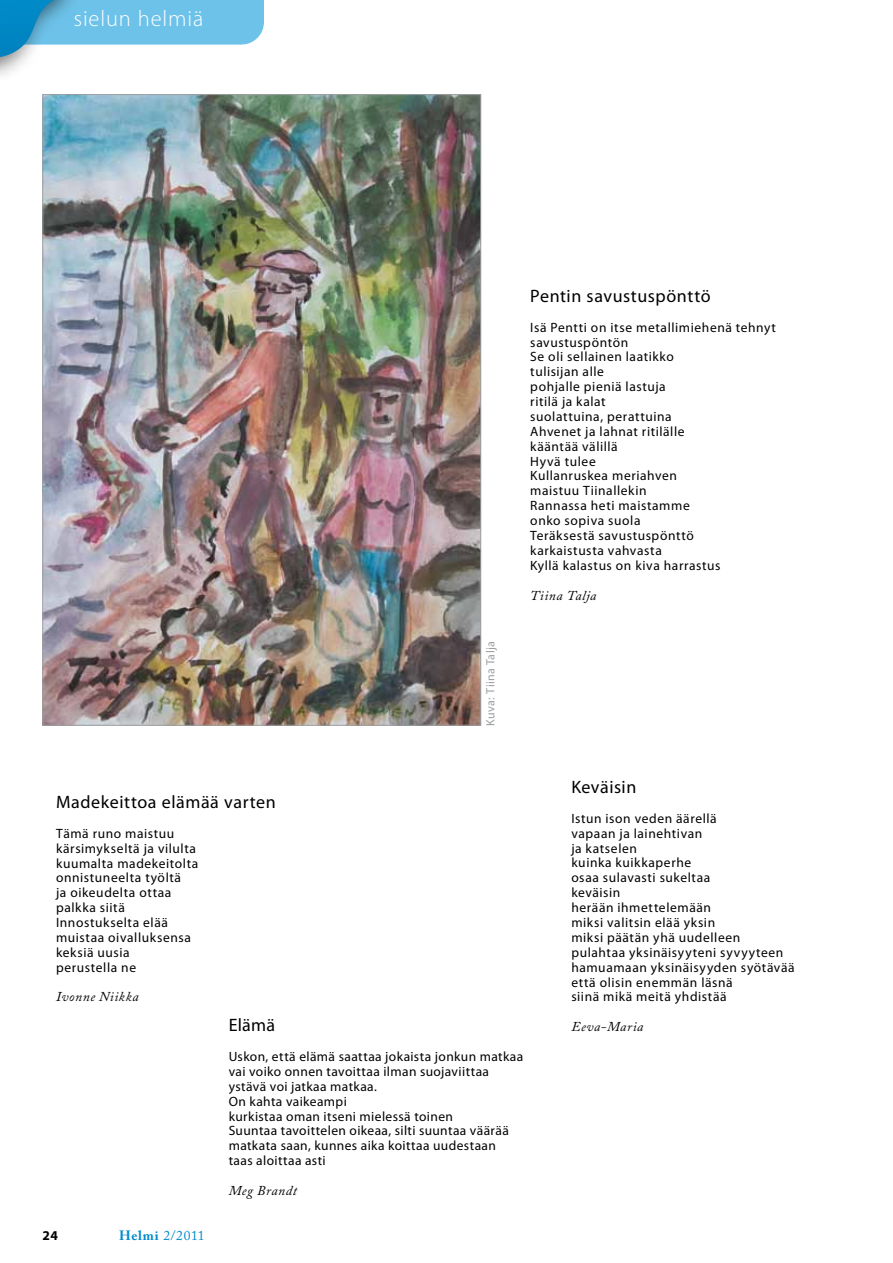
<style>
.page{position:relative;width:893px;height:1263px;background:#fff}
.page>*{position:absolute;margin:0;border:0;box-sizing:border-box;transform-origin:0 0}
.t1{font:300 22.5px "Myriad Pro";letter-spacing:.04em;color:#fff}
.t2{font:18px "Myriad Pro";letter-spacing:.03em;color:#000}
.t3{font:13.5px/14.9px "Myriad Pro";letter-spacing:.04em;color:#000}
.t4{font:italic 13.5px "Adobe Caslon Pro";letter-spacing:.045em;color:#000}
.t5{font:13.5px "Adobe Caslon Pro";color:#008bcc}
.t6{font:700 13.5px "Myriad Pro";color:#000}
.t7{font:12px "Myriad Pro";letter-spacing:.03em;color:#9c9e9f}
.s1{font-weight:700}
</style>
<div class="page">
<svg style="left:0;top:0;width:264px;height:76px"></svg>
<img style="left:44px;top:96px;width:435px;height:628px">
<h1 class="t1" style="left:74px;top:6px;width:131px">sielun helmiä</h1>
<p class="t7" style="left:483px;top:726px;width:86px;rotate:-90deg">Kuva: Tiina Talja</p>
<h2 class="t2" style="left:530px;top:285px;width:182px">Pentin savustuspönttö</h2>
<p class="t3" style="left:530px;top:319px;width:247px">Isä Pentti on itse metallimiehenä tehnyt savustuspöntön<br>Se oli sellainen laatikko<br>tulisijan alle<br>pohjalle pieniä lastuja<br>ritilä ja kalat<br>suolattuina, perattuina<br>Ahvenet ja lahnat ritilälle<br>kääntää välillä<br>Hyvä tulee<br>Kullanruskea meriahven<br>maistuu Tiinallekin<br>Rannassa heti maistamme<br>onko sopiva suola<br>Teräksestä savustuspönttö<br>karkaistusta vahvasta<br>Kyllä kalastus on kiva harrastus</p>
<p class="t4" style="left:530px;top:587px;width:68px">Tiina Talja</p>
<h2 class="t2" style="left:56px;top:791px;width:221px">Madekeittoa elämää varten</h2>
<p class="t3" style="left:56px;top:825px;width:144px">Tämä runo maistuu kärsimykseltä ja vilulta kuumalta madekeitolta onnistuneelta työltä<br>ja oikeudelta ottaa palkka siitä<br>Innostukselta elää muistaa oivalluksensa keksiä uusia<br>perustella ne</p>
<p class="t4" style="left:56px;top:989px;width:84px">Ivonne Niikka</p>
<h2 class="t2" style="left:229px;top:1014px;width:48px">Elämä</h2>
<p class="t3" style="left:229px;top:1049px;width:296px">Uskon, että elämä saattaa jokaista jonkun matkaa vai voiko onnen tavoittaa ilman suojaviittaa ystävä voi jatkaa matkaa.<br>On kahta vaikeampi<br>kurkistaa oman itseni mielessä toinen<br>Suuntaa tavoittelen oikeaa, silti suuntaa väärää matkata saan, kunnes aika koittaa uudestaan taas aloittaa asti</p>
<p class="t4" style="left:229px;top:1182px;width:70px">Meg Brandt</p>
<p class="t6" style="left:43px;top:1226px;width:17px">24</p>
<p class="t5" style="left:119px;top:1227px;width:87px"><span class="s1">Helmi</span> 2/2011</p>
<h2 class="t2" style="left:571px;top:776px;width:67px">Keväisin</h2>
<p class="t3" style="left:571px;top:811px;width:225px">Istun ison veden äärellä<br>vapaan ja lainehtivan<br>ja katselen<br>kuinka kuikkaperhe<br>osaa sulavasti sukeltaa<br>keväisin<br>herään ihmettelemään<br>miksi valitsin elää yksin<br>miksi päätän yhä uudelleen pulahtaa yksinäisyyteni syvyyteen hamuamaan yksinäisyyden syötävää että olisin enemmän läsnä<br>siinä mikä meitä yhdistää</p>
<p class="t4" style="left:571px;top:1018px;width:74px">Eeva-Maria</p>
</div>
